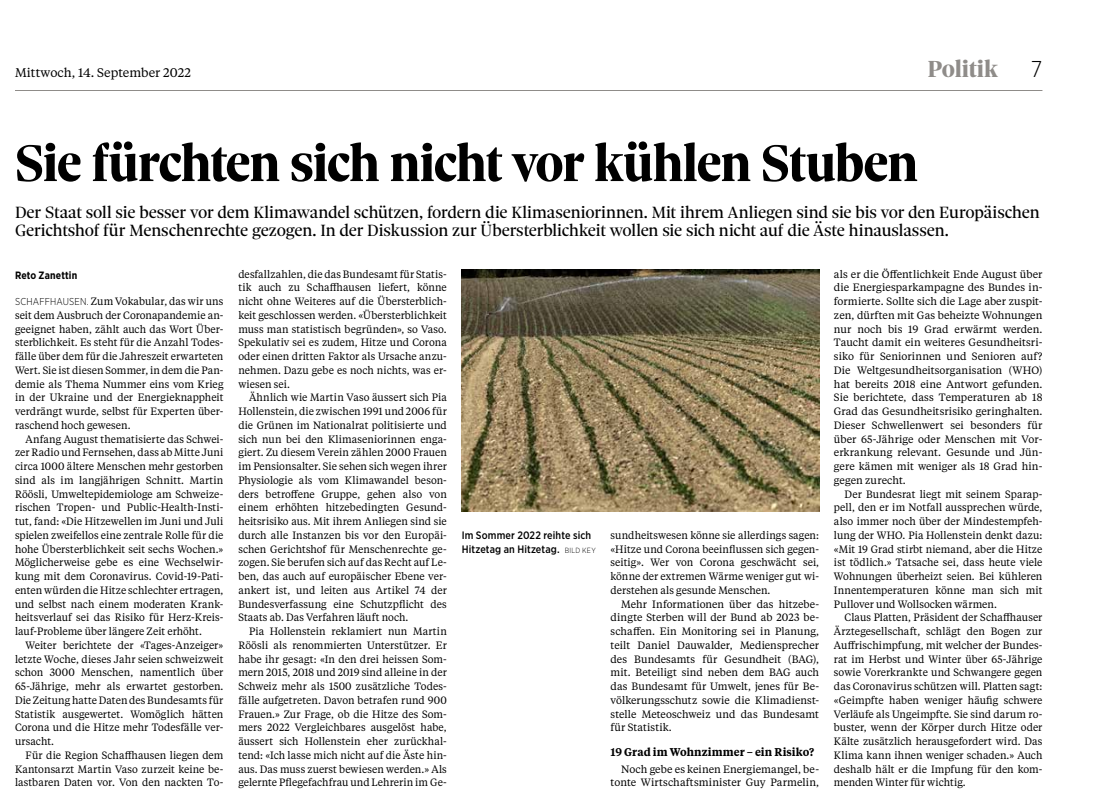
<style>
.page{position:relative;width:1096px;height:806px;background:#fff}
.page>*{position:absolute;margin:0;border:0;box-sizing:border-box;transform-origin:0 0}
.t1{font:800 55px "Sole Serif Headline";letter-spacing:-.025em;color:#000}
.t2{font:800 25px "Sole Serif Headline";letter-spacing:-.01em;color:#8f8c89}
.t3{font:300 22.88px "Gotham Narrow";color:#000}
.t4{font:17.5px/18.8px "Sole Serif Headline";letter-spacing:-.01em;color:#000}
.t5{font:12.5px "Tiempos Text";color:#000}
.t6{font:600 11.25px "Tiempos Text";letter-spacing:.005em;color:#000;scale:.95 1}
.t7{font:500 10.75px/13.8px "Gotham Narrow";letter-spacing:.015em;color:#000}
.t8{font:10.62px/13.8px "Tiempos Text";color:#000;text-align:justify;scale:.95 1}
.t9{font:10.62px/13.8px "Tiempos Text";color:#000;text-align:justify}
.t10{font:700 10.62px "Gotham Narrow";letter-spacing:.015em;color:#000;scale:.95 1}
.s1{font-family:"Gotham Narrow";font-weight:300;font-size:10px}
.s2{font-weight:300;font-size:7.5px}
</style>
<div class="page">
<hr style="left:15px;top:90px;width:1027px;height:1px;background:#8f8c89">
<img style="left:461px;top:270px;width:358px;height:241px">
<p class="t5" style="left:15px;top:64px;width:177px">Mittwoch, 14. September 2022</p>
<h2 class="t2" style="left:927px;top:55px;width:72px">Politik</h2>
<h3 class="t3" style="left:1030px;top:55px;width:13px">7</h3>
<h1 class="t1" style="left:15px;top:132px;width:904px">Sie fürchten sich nicht vor kühlen Stuben</h1>
<p class="t4" style="left:15px;top:202px;width:1026px">Der Staat soll sie besser vor dem Klimawandel schützen, fordern die Klimaseniorinnen. Mit ihrem Anliegen sind sie bis vor den Europäischen<br>Gerichtshof für Menschenrechte gezogen. In der Diskussion zur Übersterblichkeit wollen sie sich nicht auf die Äste hinauslassen.</p>
<p class="t10" style="left:15px;top:268px;width:67px">Reto Zanettin</p>
<p class="t8" style="left:15px;top:294px;width:221px"><span class="s1">SCHAFFHAUSEN.</span> Zum Vokabular, das wir uns seit dem Ausbruch der Coronapandemie an&shy;geeignet haben, zählt auch das Wort Über&shy;sterblichkeit. Es steht für die Anzahl Todes&shy;fälle über dem für die Jahreszeit erwarteten Wert. Sie ist diesen Sommer, in dem die Pan&shy;demie als Thema Nummer eins vom Krieg in der Ukraine und der Energieknappheit verdrängt wurde, selbst für Experten über&shy;raschend hoch gewesen.</p>
<p class="t8" style="left:15px;top:431px;width:221px;text-indent:11px">Anfang August thematisierte das Schwei&shy;zer Radio und Fernsehen, dass ab Mitte Juni circa 1000 ältere Menschen mehr gestorben sind als im langjährigen Schnitt. Martin Röösli, Umweltepidemiologe am Schweize&shy;rischen Tropen- und Public-Health-Insti&shy;tut, fand: «Die Hitzewellen im Juni und Juli spielen zweifellos eine zentrale Rolle für die hohe Übersterblichkeit seit sechs Wochen.» Möglicherweise gebe es eine Wechselwir&shy;kung mit dem Coronavirus. Covid-19-Pati&shy;enten würden die Hitze schlechter ertragen, und selbst nach einem moderaten Krank&shy;heitsverlauf sei das Risiko für Herz-Kreis&shy;lauf-Probleme über längere Zeit erhöht.</p>
<p class="t8" style="left:15px;top:638px;width:221px;text-indent:11px">Weiter berichtete der «Tages-Anzeiger» letzte Woche, dieses Jahr seien schweizweit schon 3000 Menschen, namentlich über 65-Jährige, mehr als erwartet gestorben.<br>Die Zeitung hatte Daten des Bundesamts für Statistik ausgewertet. Womöglich hätten Corona und die Hitze mehr Todesfälle ver&shy;ursacht.</p>
<p class="t8" style="left:15px;top:748px;width:221px;text-indent:11px">Für die Region Schaffhausen liegen dem Kantonsarzt Martin Vaso zurzeit keine be&shy;lastbaren Daten vor. Von den nackten To-</p>
<p class="t9" style="left:834px;top:266px;width:210px">als er die Öffentlichkeit Ende August über die Energiesparkampagne des Bundes in&shy;formierte. Sollte sich die Lage aber zuspit&shy;zen, dürften mit Gas beheizte Wohnungen nur noch bis 19 Grad erwärmt werden.<br>Taucht damit ein weiteres Gesundheitsri&shy;siko für Seniorinnen und Senioren auf?<br>Die Weltgesundheitsorganisation (WHO) hat bereits 2018 eine Antwort gefunden.<br>Sie berichtete, dass Temperaturen ab 18<br>Grad das Gesundheitsrisiko geringhalten.<br>Dieser Schwellenwert sei besonders für über 65-Jährige oder Menschen mit Vor&shy;erkrankung relevant. Gesunde und Jün&shy;gere kämen mit weniger als 18 Grad hin&shy;gegen zurecht.</p>
<p class="t8" style="left:834px;top:486px;width:221px;text-indent:11px">Der Bundesrat liegt mit seinem Sparap&shy;pell, den er im Notfall aussprechen würde, also immer noch über der Mindestempfeh&shy;lung der WHO. Pia Hollenstein denkt dazu: «Mit 19 Grad stirbt niemand, aber die Hitze ist tödlich.» Tatsache sei, dass heute viele Wohnungen überheizt seien. Bei kühleren Innentemperaturen könne man sich mit Pullover und Wollsocken wärmen.</p>
<p class="t8" style="left:834px;top:610px;width:221px;text-indent:11px">Claus Platten, Präsident der Schaffhauser Ärztegesellschaft, schlägt den Bogen zur Auffrischimpfung, mit welcher der Bundes&shy;rat im Herbst und Winter über 65-Jährige sowie Vorerkrankte und Schwangere gegen das Coronavirus schützen will. Platten sagt: «Geimpfte haben weniger häufig schwere Verläufe als Ungeimpfte. Sie sind darum ro&shy;buster, wenn der Körper durch Hitze oder Kälte zusätzlich herausgefordert wird. Das Klima kann ihnen weniger schaden.» Auch deshalb hält er die Impfung für den kom&shy;menden Winter für wichtig.</p>
<p class="t8" style="left:238px;top:266px;width:221px">desfallzahlen, die das Bundesamt für Statis&shy;tik auch zu Schaffhausen liefert, könne nicht ohne Weiteres auf die Übersterblich&shy;keit geschlossen werden. «Übersterblichkeit muss man statistisch begründen», so Vaso.<br>Spekulativ sei es zudem, Hitze und Corona oder einen dritten Faktor als Ursache anzu&shy;nehmen. Dazu gebe es noch nichts, was er&shy;wiesen sei.</p>
<p class="t8" style="left:238px;top:390px;width:221px;text-indent:11px">Ähnlich wie Martin Vaso äussert sich Pia Hollenstein, die zwischen 1991 und 2006 für die Grünen im Nationalrat politisierte und sich nun bei den Klimaseniorinnen enga&shy;giert. Zu diesem Verein zählen 2000 Frauen im Pensionsalter. Sie sehen sich wegen ihrer Physiologie als vom Klimawandel beson&shy;ders betroffene Gruppe, gehen also von einem erhöhten hitzebedingten Gesund&shy;heitsrisiko aus. Mit ihrem Anliegen sind sie durch alle Instanzen bis vor den Europäi&shy;schen Gerichtshof für Menschenrechte ge&shy;zogen. Sie berufen sich auf das Recht auf Le&shy;ben, das auch auf europäischer Ebene ver&shy;ankert ist, und leiten aus Artikel 74 der Bundesverfassung eine Schutzpflicht des Staats ab. Das Verfahren läuft noch.</p>
<p class="t8" style="left:238px;top:624px;width:221px;text-indent:11px">Pia Hollenstein reklamiert nun Martin Röösli als renommierten Unterstützer. Er habe ihr gesagt: «In den drei heissen Som&shy;mern 2015, 2018 und 2019 sind alleine in der Schweiz mehr als 1500 zusätzliche Todes&shy;fälle aufgetreten. Davon betrafen rund 900<br>Frauen.» Zur Frage, ob die Hitze des Som&shy;mers 2022 Vergleichbares ausgelöst habe, äussert sich Hollenstein eher zurückhal&shy;tend: «Ich lasse mich nicht auf die Äste hin&shy;aus. Das muss zuerst bewiesen werden.» Als gelernte Pflegefachfrau und Lehrerin im Ge-</p>
<p class="t8" style="left:610px;top:528px;width:221px">sundheitswesen könne sie allerdings sagen: «Hitze und Corona beeinflussen sich gegen&shy;seitig». Wer von Corona geschwächt sei, könne der extremen Wärme weniger gut wi&shy;derstehen als gesunde Menschen.</p>
<p class="t9" style="left:610px;top:596px;width:210px;text-indent:11px">Mehr Informationen über das hitzebe&shy;dingte Sterben will der Bund ab 2023 be&shy;schaffen. Ein Monitoring sei in Planung, teilt Daniel Dauwalder, Mediensprecher des Bundesamts für Gesundheit (BAG), mit. Beteiligt sind neben dem BAG auch das Bundesamt für Umwelt, jenes für Be&shy;völkerungsschutz sowie die Klimadienst&shy;stelle Meteoschweiz und das Bundesamt für Statistik.</p>
<p class="t6" style="left:610px;top:744px;width:216px">19 Grad im Wohnzimmer – ein Risiko?</p>
<p class="t9" style="left:610px;top:761px;width:210px;text-align:right">Noch gebe es keinen Energiemangel, be&shy;tonte Wirtschaftsminister Guy Parmelin,</p>
<p class="t7" style="left:461px;top:528px;width:135px">Im Sommer 2022 reihte sich<br>Hitzetag an Hitzetag. <span class="s2">BILD KEY</span></p>
</div>
